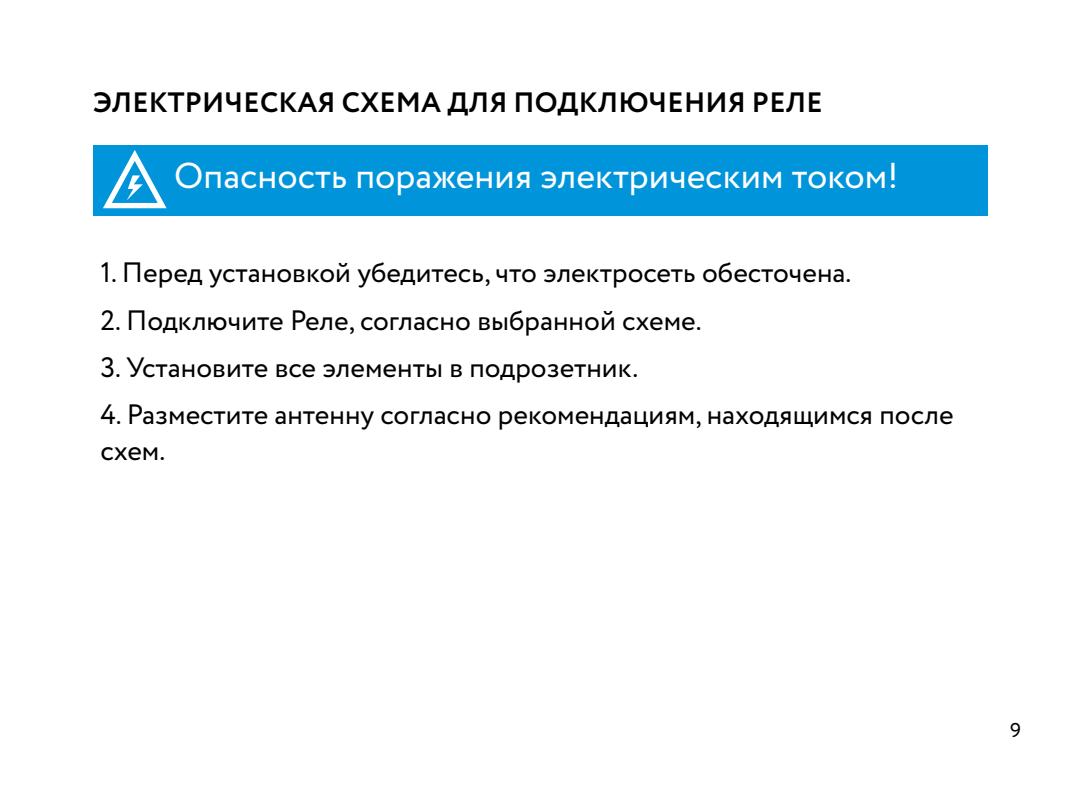
<style>
.page{position:relative;width:1078px;height:794px;background:#fff}
.page>*{position:absolute;margin:0;border:0;box-sizing:border-box;transform-origin:0 0}
.t1{font:36px "Circe";color:#fff}
.t2{font:28px/36px "Circe";color:#000}
.t3{font:700 28px "Circe";letter-spacing:.01em;color:#000}
.t4{font:20px "Circe";color:#000}
</style>
<div class="page">
<div style="left:93px;top:145px;width:893px;height:70px;background:#0095db"></div>
<svg style="left:103px;top:150px;width:63px;height:58px"></svg>
<p class="t3" style="left:93px;top:83px;width:730px">ЭЛЕКТРИЧЕСКАЯ СХЕМА ДЛЯ ПОДКЛЮЧЕНИЯ РЕЛЕ</p>
<p class="t1" style="left:174px;top:151px;width:725px">Опасность поражения электрическим током!</p>
<p class="t2" style="left:100px;top:256px;width:752px">1. Перед установкой убедитесь, что электросеть обесточена.</p>
<p class="t2" style="left:100px;top:303px;width:602px">2. Подключите Реле, согласно выбранной схеме.</p>
<p class="t2" style="left:100px;top:350px;width:539px">3. Установите все элементы в подрозетник.</p>
<p class="t2" style="left:100px;top:398px;width:854px">4. Разместите антенну согласно рекомендациям, находящимся после схем.</p>
<p class="t4" style="left:1009px;top:716px;width:13px">9</p>
</div>
